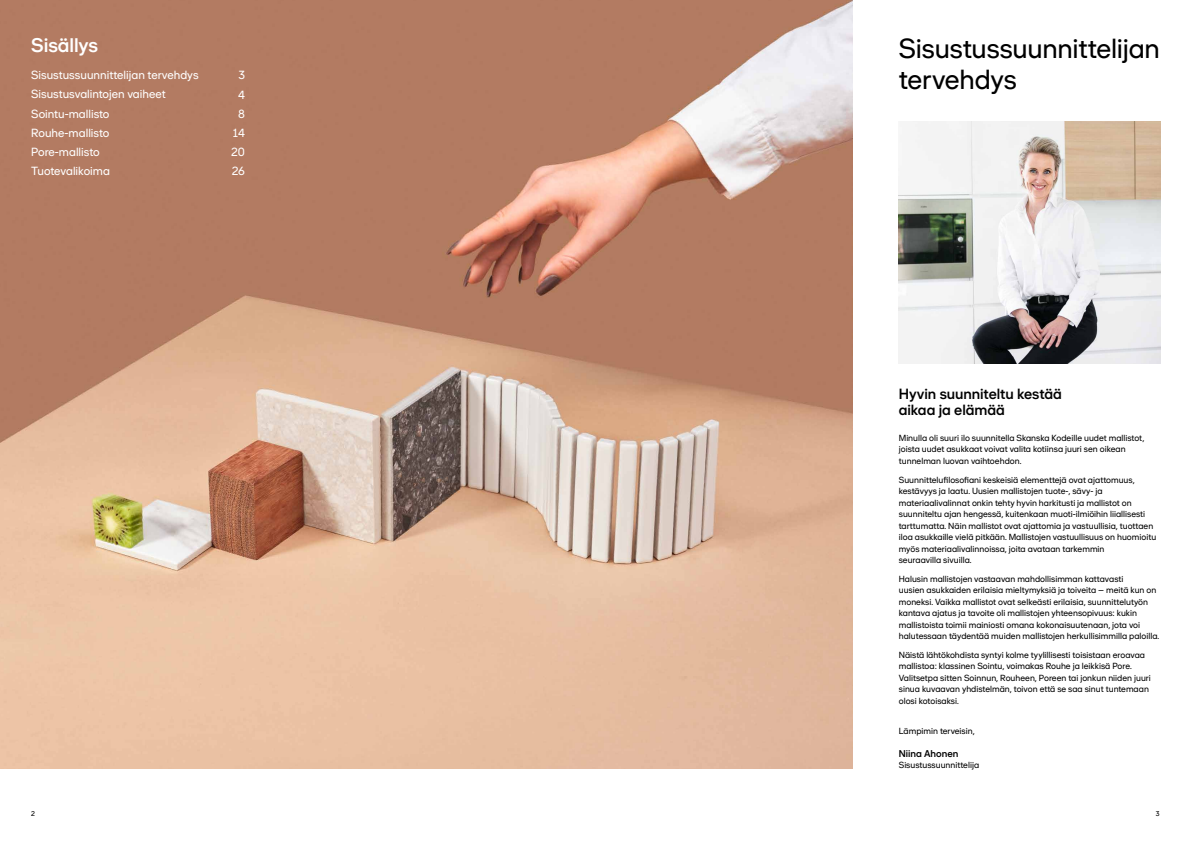
<style>
.page{position:relative;width:1191px;height:842px;background:#fff}
.page>*{position:absolute;margin:0;border:0;box-sizing:border-box;transform-origin:0 0}
.t1{font:28px/30.5px "Shape Sans";letter-spacing:-.01em;color:#000}
.t2{font:500 20px "Shape Sans";letter-spacing:-.005em;color:#fff}
.t3{font:500 15px/16px "Shape Sans";letter-spacing:-.005em;color:#000}
.t4{font:12px/19.1px "Shape Sans";color:#fff}
.t5{font:500 10px "Shape Sans";color:#000}
.t6{font:9px/11.5px "Shape Sans";color:#000}
.t7{font:7px "Shape Sans Display";color:#000}
</style>
<div class="page">
<img style="left:0;top:0;width:852px;height:768px">
<img style="left:899px;top:121px;width:261px;height:242px">
<h2 class="t2" style="left:31px;top:33px;width:68px">Sisällys</h2>
<h3 class="t4" style="left:31px;top:65px;width:169px">Sisustussuunnittelijan tervehdys<br>Sisustusvalintojen vaiheet<br>Sointu-mallisto<br>Rouhe-mallisto<br>Pore-mallisto<br>Tuotevalikoima</h3>
<h3 class="t4" style="left:231px;top:65px;width:15px;text-align:right">3<br>4<br>8<br>14<br>20<br>26</h3>
<h1 class="t1" style="left:899px;top:32px;width:262px">Sisustussuunnittelijan tervehdys</h1>
<h3 class="t3" style="left:898px;top:386px;width:165px">Hyvin suunniteltu kestää aikaa ja elämää</h3>
<p class="t6" style="left:898px;top:432px;width:247px">Minulla oli suuri ilo suunnitella Skanska Kodeille uudet mallistot, joista uudet asukkaat voivat valita kotiinsa juuri sen oikean tunnelman luovan vaihtoehdon.</p>
<p class="t6" style="left:898px;top:473px;width:259px">Suunnittelufilosofiani keskeisiä elementtejä ovat ajattomuus, kestävyys ja laatu. Uusien mallistojen tuote-, sävy- ja materiaalivalinnat onkin tehty hyvin harkitusti ja mallistot on suunniteltu ajan hengessä, kuitenkaan muoti-ilmiöihin liiallisesti tarttumatta. Näin mallistot ovat ajattomia ja vastuullisia, tuottaen iloa asukkaille vielä pitkään. Mallistojen vastuullisuus on huomioitu myös materiaalivalinnoissa, joita avataan tarkemmin<br>seuraavilla sivuilla.</p>
<p class="t6" style="left:898px;top:573px;width:262px">Halusin mallistojen vastaavan mahdollisimman kattavasti<br>uusien asukkaiden erilaisia mieltymyksiä ja toiveita – meitä kun on moneksi. Vaikka mallistot ovat selkeästi erilaisia, suunnittelutyön kantava ajatus ja tavoite oli mallistojen yhteensopivuus: kukin mallistoista toimii mainiosti omana kokonaisuutenaan, jota voi halutessaan täydentää muiden mallistojen herkullisimmilla paloilla.</p>
<p class="t6" style="left:898px;top:649px;width:254px">Näistä lähtökohdista syntyi kolme tyylillisesti toisistaan eroavaa mallistoa: klassinen Sointu, voimakas Rouhe ja leikkisä Pore.<br>Valitsetpa sitten Soinnun, Rouheen, Poreen tai jonkun niiden juuri sinua kuvaavan yhdistelmän, toivon että se saa sinut tuntemaan olosi kotoisaksi.</p>
<p class="t6" style="left:898px;top:725px;width:77px">Lämpimin terveisin,</p>
<p class="t5" style="left:898px;top:747px;width:61px">Niina Ahonen</p>
<p class="t6" style="left:898px;top:759px;width:82px">Sisustussuunnittelija</p>
<p class="t7" style="left:31px;top:809px;width:5px">2</p>
<p class="t7" style="left:1156px;top:809px;width:5px">3</p>
</div>
